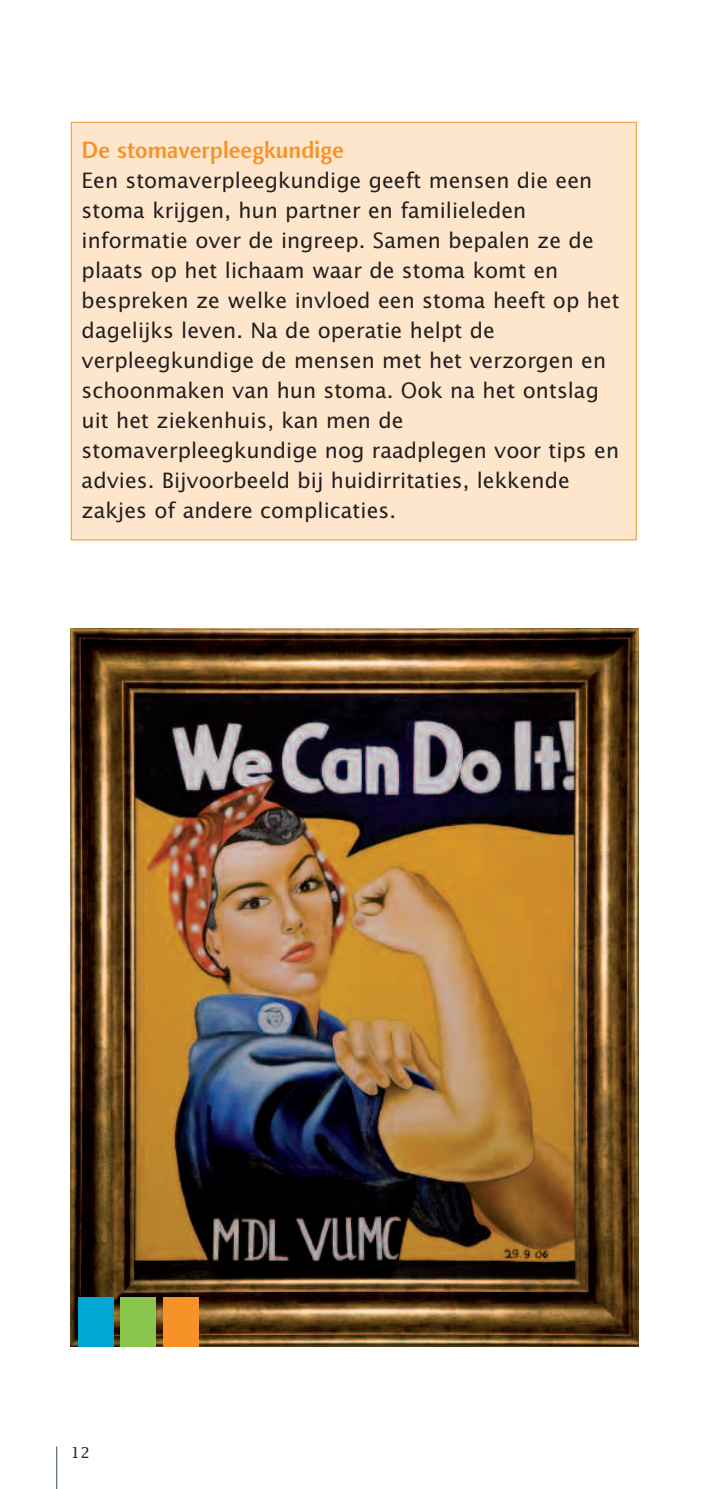
<style>
.page{position:relative;width:709px;height:1489px;background:#fff}
.page>*{position:absolute;margin:0;border:0;box-sizing:border-box;transform-origin:0 0}
.t1{font:500 23.75px "Linotype Finnegan";color:#f69228}
.t2{font:21.25px/30px "Lucida Sans";color:#231f20}
.t3{font:15px "Lucida";color:#231f20}
</style>
<div class="page">
<hr style="left:56px;top:1446px;width:1px;height:42px;background:#344e5e">
<div style="left:72px;top:123px;width:564px;height:416px;background:#fee6cc"></div>
<img style="left:71px;top:628px;width:567px;height:718px">
<div style="left:78px;top:1297px;width:35px;height:49px;background:#00a7d5"></div>
<div style="left:120px;top:1297px;width:36px;height:49px;background:#8ac64d"></div>
<div style="left:163px;top:1297px;width:35px;height:49px;background:#f69228"></div>
<p class="t1" style="left:82px;top:140px;width:264px">De stomaverpleegkundige</p>
<p class="t2" style="left:82px;top:167px;width:539px">Een stomaverpleegkundige geeft mensen die een stoma krijgen, hun partner en familieleden informatie over de ingreep. Samen bepalen ze de plaats op het lichaam waar de stoma komt en bespreken ze welke invloed een stoma heeft op het dagelijks leven. Na de operatie helpt de verpleegkundige de mensen met het verzorgen en schoonmaken van hun stoma. Ook na het ontslag uit het ziekenhuis, kan men de stomaverpleegkundige nog raadplegen voor tips en advies. Bijvoorbeeld bij huidirritaties, lekkende zakjes of andere complicaties.</p>
<p class="t3" style="left:71px;top:1443px;width:20px">12</p>
</div>
